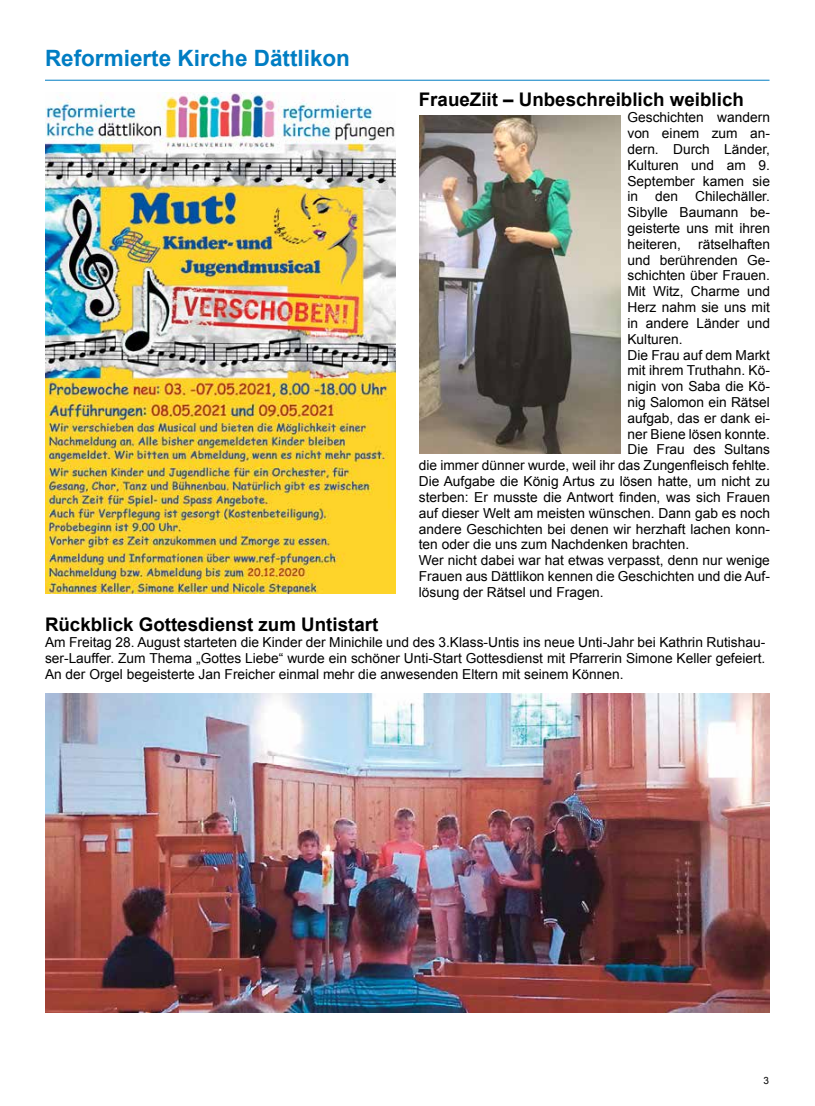
<style>
.page{position:relative;width:815px;height:1106px;background:#fff}
.page>*{position:absolute;margin:0;border:0;box-sizing:border-box;transform-origin:0 0}
.t1{font:700 22.5px "Arial";color:#007dc3}
.t2{font:700 18.75px "Arial";color:#000}
.t3{font:13.75px/15.8px "Arial";color:#000;text-align:justify}
.t4{font:10px "Arial";color:#000}
</style>
<div class="page">
<hr style="left:45px;top:80px;width:725px;height:1px;background:#007dc3">
<img style="left:45px;top:92px;width:350px;height:502px">
<img style="left:45px;top:693px;width:725px;height:319px">
<img style="left:420px;top:115px;width:200px;height:339px">
<h1 class="t1" style="left:45px;top:43px;width:307px">Reformierte Kirche Dättlikon</h1>
<h2 class="t2" style="left:419px;top:87px;width:327px">FraueZiit – Unbeschreiblich weiblich</h2>
<p class="t3" style="left:627px;top:110px;width:144px">Geschichten wandern</p>
<p class="t3" style="left:627px;top:125px;width:144px">von einem zum an-</p>
<p class="t3" style="left:627px;top:141px;width:144px">dern. Durch Länder,</p>
<p class="t3" style="left:627px;top:157px;width:144px">Kulturen und am 9.</p>
<p class="t3" style="left:627px;top:173px;width:144px">September kamen sie</p>
<p class="t3" style="left:627px;top:189px;width:144px">in den Chilechäller.</p>
<p class="t3" style="left:627px;top:204px;width:144px">Sibylle Baumann be-</p>
<p class="t3" style="left:627px;top:220px;width:144px">geisterte uns mit ihren</p>
<p class="t3" style="left:627px;top:236px;width:144px">heiteren, rätselhaften</p>
<p class="t3" style="left:627px;top:252px;width:144px">und berührenden Ge-</p>
<p class="t3" style="left:627px;top:268px;width:144px">schichten über Frauen.</p>
<p class="t3" style="left:627px;top:284px;width:144px">Mit Witz, Charme und</p>
<p class="t3" style="left:627px;top:299px;width:144px">Herz nahm sie uns mit</p>
<p class="t3" style="left:627px;top:315px;width:144px">in andere Länder und</p>
<p class="t3" style="left:627px;top:331px;width:57px">Kulturen.</p>
<p class="t3" style="left:627px;top:347px;width:144px">Die Frau auf dem Markt</p>
<p class="t3" style="left:627px;top:363px;width:144px">mit ihrem Truthahn. Kö-</p>
<p class="t3" style="left:627px;top:378px;width:144px">nigin von Saba die Kö-</p>
<p class="t3" style="left:627px;top:394px;width:144px">nig Salomon ein Rätsel</p>
<p class="t3" style="left:627px;top:410px;width:144px">aufgab, das er dank ei-</p>
<p class="t3" style="left:627px;top:426px;width:144px">ner Biene lösen konnte.</p>
<p class="t3" style="left:627px;top:442px;width:144px">Die Frau des Sultans</p>
<p class="t3" style="left:419px;top:457px;width:353px">die immer dünner wurde, weil ihr das Zungenfleisch fehlte.</p>
<p class="t3" style="left:419px;top:473px;width:353px">Die Aufgabe die König Artus zu lösen hatte, um nicht zu</p>
<p class="t3" style="left:419px;top:489px;width:353px">sterben: Er musste die Antwort finden, was sich Frauen</p>
<p class="t3" style="left:419px;top:505px;width:353px">auf dieser Welt am meisten wünschen. Dann gab es noch</p>
<p class="t3" style="left:419px;top:521px;width:353px">andere Geschichten bei denen wir herzhaft lachen konn-</p>
<p class="t3" style="left:419px;top:537px;width:272px">ten oder die uns zum Nachdenken brachten.</p>
<p class="t3" style="left:419px;top:552px;width:353px">Wer nicht dabei war hat etwas verpasst, denn nur wenige</p>
<p class="t3" style="left:419px;top:568px;width:353px">Frauen aus Dättlikon kennen die Geschichten und die Auf-</p>
<p class="t3" style="left:419px;top:584px;width:186px">lösung der Rätsel und Fragen.</p>
<h2 class="t2" style="left:45px;top:612px;width:335px">Rückblick Gottesdienst zum Untistart</h2>
<p class="t3" style="left:45px;top:634px;width:722px">Am Freitag 28. August starteten die Kinder der Minichile und des 3.Klass-Untis ins neue Unti-Jahr bei Kathrin Rutishau&shy;ser-Lauffer. Zum Thema „Gottes Liebe“ wurde ein schöner Unti-Start Gottesdienst mit Pfarrerin Simone Keller gefeiert.<br>An der Orgel begeisterte Jan Freicher einmal mehr die anwesenden Eltern mit seinem Können.</p>
<p class="t4" style="left:763px;top:1073px;width:7px">3</p>
</div>
